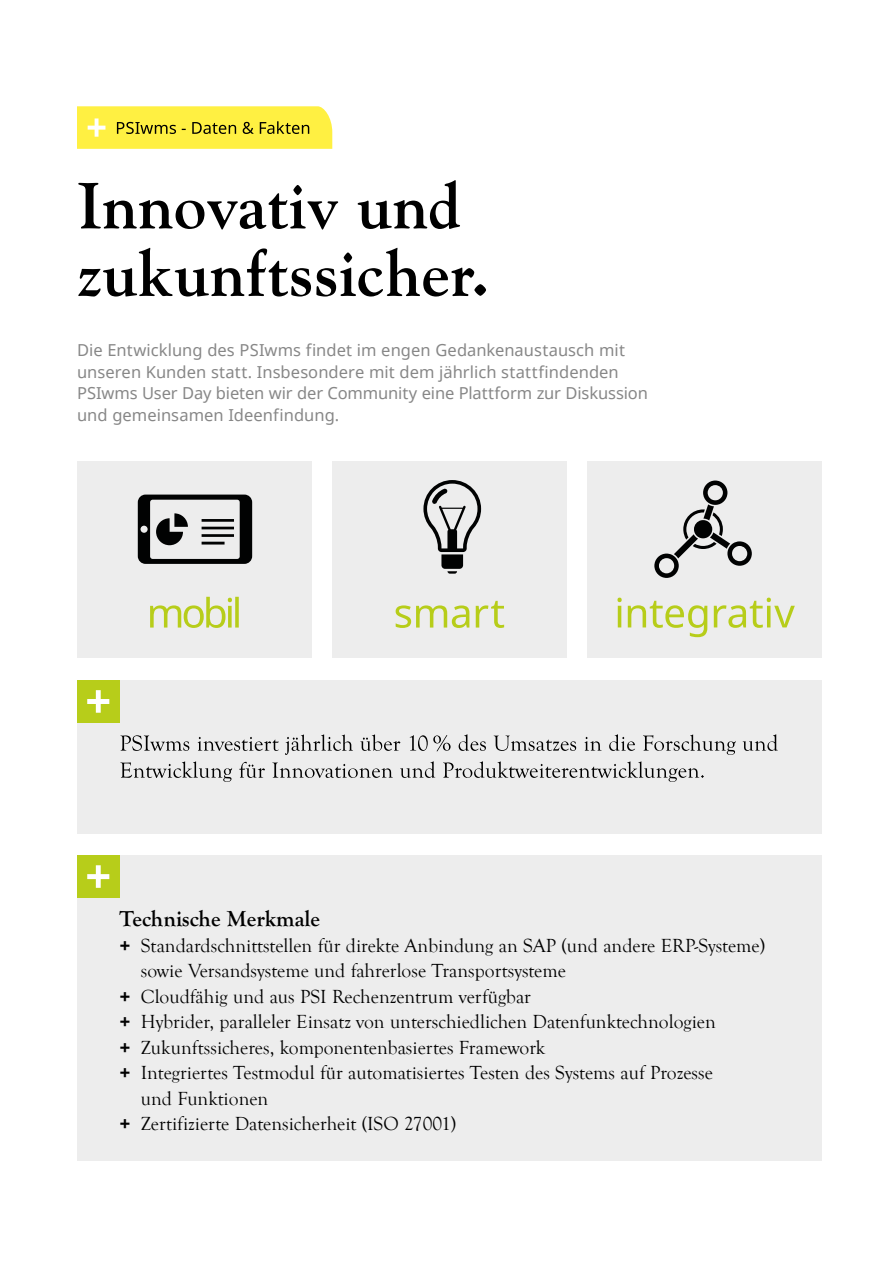
<style>
.page{position:relative;width:885px;height:1263px;background:#fff}
.page>*{position:absolute;margin:0;border:0;box-sizing:border-box;transform-origin:0 0}
.t1{font:700 64.5px/67.5px "Goudy";color:#000}
.t2{font:700 22.5px "Goudy Old Style T";color:#000}
.t3{font:19.5px "Goudy Old Style T";color:#000}
.t4{font:16.5px/21.8px "Noto Sans";color:#878787}
.s1{font-family:"Noto Sans";font-weight:700}
</style>
<div class="page">
<hr style="left:884px;top:0;width:1px;height:759px;background:#ededed">
<hr style="left:884px;top:374px;width:1px;height:315px;background:#a6a5a5">
<svg style="left:77px;top:106px;width:255px;height:43px;background:#f0e243"></svg>
<div style="left:587px;top:461px;width:234px;height:197px;background:#ededed"></div>
<div style="left:77px;top:461px;width:234px;height:197px;background:#ededed"></div>
<div style="left:332px;top:461px;width:234px;height:197px;background:#ededed"></div>
<svg style="left:617px;top:598px;width:177px;height:39px"></svg>
<svg style="left:150px;top:597px;width:89px;height:31px"></svg>
<svg style="left:395px;top:601px;width:109px;height:27px"></svg>
<div style="left:77px;top:680px;width:744px;height:154px;background:#ededed"></div>
<div style="left:77px;top:680px;width:42px;height:43px;background:#b7cd1a"></div>
<svg style="left:87px;top:690px;width:22px;height:23px"></svg>
<svg style="left:120px;top:761px;width:583px;height:21px"></svg>
<svg style="left:120px;top:734px;width:657px;height:21px"></svg>
<div style="left:77px;top:855px;width:744px;height:306px;background:#ededed"></div>
<div style="left:77px;top:855px;width:42px;height:43px;background:#b7cd1a"></div>
<svg style="left:87px;top:865px;width:22px;height:23px"></svg>
<svg style="left:423px;top:480px;width:58px;height:94px"></svg>
<svg style="left:654px;top:480px;width:97px;height:98px"></svg>
<svg style="left:138px;top:495px;width:114px;height:69px"></svg>
<h1 class="t1" style="left:77px;top:171px;width:414px">Innovativ und zukunftssicher.</h1>
<p class="t4" style="left:77px;top:338px;width:572px">Die Entwicklung des PSIwms findet im engen Gedankenaustausch mit unseren Kunden statt. Insbesondere mit dem jährlich stattfindenden PSIwms User Day bieten wir der Community eine Plattform zur Diskussion und gemeinsamen Ideenfindung.</p>
<p class="t2" style="left:119px;top:906px;width:202px">Technische Merkmale</p>
<p class="t3" style="left:119px;top:935px;width:647px"><span class="s1">+</span> Standardschnittstellen für direkte Anbindung an SAP (und andere ERP-Systeme)</p>
<p class="t3" style="left:141px;top:960px;width:426px">sowie Versandsysteme und fahrerlose Transportsysteme</p>
<p class="t3" style="left:119px;top:986px;width:413px"><span class="s1">+</span> Cloudfähig und aus PSI Rechenzentrum verfügbar</p>
<p class="t3" style="left:119px;top:1011px;width:597px"><span class="s1">+</span> Hybrider, paralleler Einsatz von unterschiedlichen Datenfunktechnologien</p>
<p class="t3" style="left:119px;top:1037px;width:427px"><span class="s1">+</span> Zukunftssicheres, komponentenbasiertes Framework</p>
<p class="t3" style="left:119px;top:1062px;width:594px"><span class="s1">+</span> Integriertes Testmodul für automatisiertes Testen des Systems auf Prozesse</p>
<p class="t3" style="left:141px;top:1088px;width:129px">und Funktionen</p>
<p class="t3" style="left:119px;top:1113px;width:338px"><span class="s1">+</span> Zertifizierte Datensicherheit (ISO 27001)</p>
</div>
